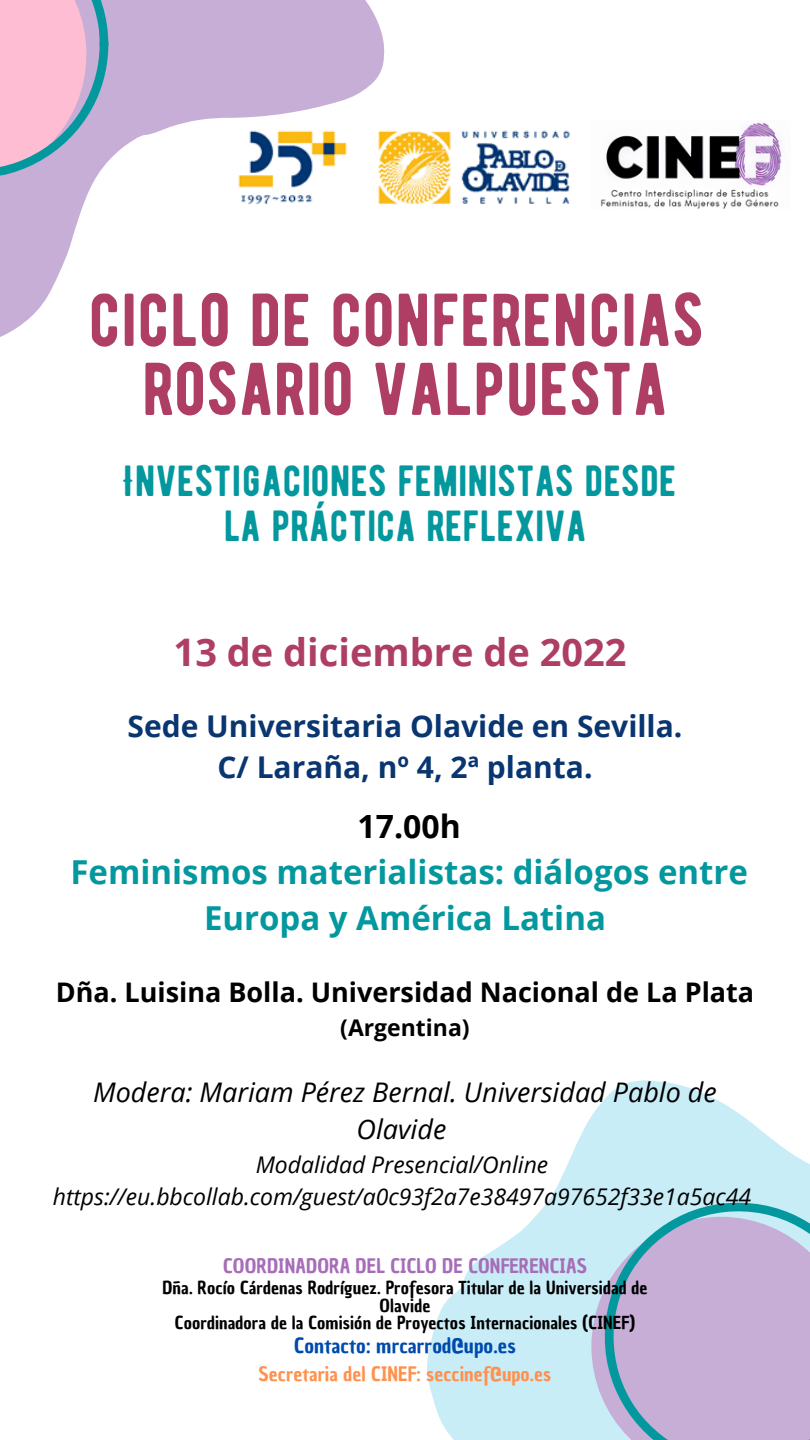
<style>
.page{position:relative;width:810px;height:1440px;background:#fff}
.page>*{position:absolute;margin:0;border:0;box-sizing:border-box;transform-origin:0 0}
.t1{font:74.5px/69px "BERNIER Regular";letter-spacing:.005em;color:#ae3e63;text-align:center}
.t2{font:43.5px/45px "BERNIER Regular";letter-spacing:.005em;color:#03989e;text-align:center}
.t3{font:700 38px "Open Sans";color:#ae3e63}
.t4{font:700 33px/46.1px "Open Sans";color:#03989e;text-align:center}
.t5{font:700 32px "Open Sans";color:#000}
.t6{font:700 30px/41.4px "Open Sans";color:#093571;text-align:center}
.t7{font:italic 27px/37.3px "Open Sans";color:#000;text-align:center}
.t8{font:700 27px "Open Sans";color:#000}
.t9{font:italic 23px/32.1px "Open Sans";color:#000;text-align:center}
.t10{font:700 23px "Open Sans";color:#000}
.t11{font:20.5px "Chau Philomene One";letter-spacing:.005em;color:#004aad}
.t12{font:19.5px "Chau Philomene One";letter-spacing:.005em;color:#a66db8}
.t13{font:19.5px "Chau Philomene One";letter-spacing:.005em;color:#ff914d}
.t14{font:17.5px/17.2px "Chau Philomene One";letter-spacing:.005em;color:#000;text-align:center}
</style>
<div class="page">
<svg style="left:0;top:0;width:384px;height:337px"></svg>
<svg style="left:427px;top:1080px;width:383px;height:360px;fill:#c9edf7"></svg>
<svg style="left:591px;top:1217px;width:14px;height:223px;background:#c7d7eb"></svg>
<svg style="left:605px;top:1203px;width:205px;height:237px;background:#b8b3d5"></svg>
<svg style="left:0;top:0;width:108px;height:184px;background:#d6b5cf"></svg>
<img style="left:600px;top:122px;width:182px;height:87px">
<img style="left:235px;top:122px;width:335px;height:87px">
<h1 class="t1" style="left:88px;top:285px;width:617px">CICLO DE CONFERENCIAS<br>ROSARIO VALPUESTA</h1>
<h2 class="t2" style="left:123px;top:459px;width:555px">INVESTIGACIONES FEMINISTAS DESDE<br>LA PRÁCTICA REFLEXIVA</h2>
<h3 class="t3" style="left:174px;top:625px;width:454px">13 de diciembre de 2022</h3>
<h3 class="t6" style="left:128px;top:704px;width:556px">Sede Universitaria Olavide en Sevilla.<br>C/ Laraña, nº 4, 2ª planta.</h3>
<h3 class="t5" style="left:358px;top:804px;width:105px">17.00h</h3>
<h3 class="t4" style="left:71px;top:848px;width:679px">Feminismos materialistas: diálogos entre<br>Europa y América Latina</h3>
<h3 class="t8" style="left:56px;top:973px;width:700px">Dña. Luisina Bolla. Universidad Nacional de La Plata</h3>
<h3 class="t10" style="left:340px;top:1011px;width:131px">(Argentina)</h3>
<h3 class="t7" style="left:93px;top:1073px;width:625px">Modera: Mariam Pérez Bernal. Universidad Pablo de<br>Olavide</h3>
<h3 class="t9" style="left:53px;top:1148px;width:700px">Modalidad Presencial/Online https://eu.bbcollab.com/guest/a0c93f2a7e38497a97652f33e1a5ac44</h3>
<p class="t12" style="left:223px;top:1253px;width:365px">COORDINADORA DEL CICLO DE CONFERENCIAS</p>
<p class="t14" style="left:163px;top:1280px;width:486px">Dña. Rocío Cárdenas Rodríguez. Profesora Titular de la Universidad de<br>Olavide<br>Coordinadora de la Comisión de Proyectos Internacionales (CINEF)</p>
<p class="t11" style="left:294px;top:1332px;width:223px">Contacto: mrcarrod@upo.es</p>
<p class="t13" style="left:259px;top:1360px;width:294px">Secretaria del CINEF: seccinef@upo.es</p>
</div>
